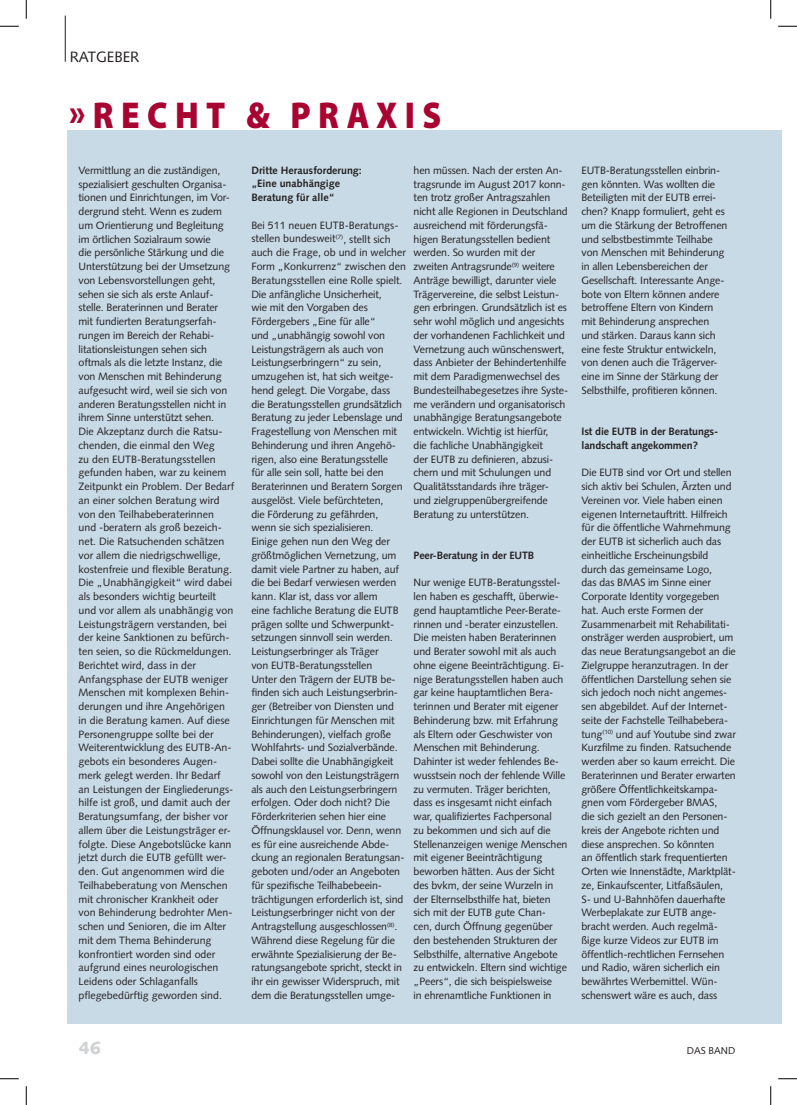
<style>
.page{position:relative;width:797px;height:1105px;background:#fff}
.page>*{position:absolute;margin:0;border:0;box-sizing:border-box;transform-origin:0 0}
.t1{font:900 37.5px "Myriad Pro";letter-spacing:.22em;color:#a80331;scale:.9 1}
.t2{font:900 17.5px "Syntax LT Std";color:#d1d2d4}
.t3{font:15px "Syntax LT Std";color:#231f20}
.t4{font:10.62px/13.8px "Syntax LT Std";letter-spacing:-.01em;color:#231f20}
.t5{font:700 10.62px/13.8px "Syntax LT Std";letter-spacing:-.01em;color:#231f20}
.t6{font:10px "Syntax LT Std";color:#231f20}
</style>
<div class="page">
<hr style="left:65px;top:16px;width:1px;height:46px;background:#231f20">
<div style="left:67px;top:131px;width:714px;height:893px;background:#c8dae6"></div>
<svg style="left:0;top:25px;width:19px;height:2px"></svg>
<svg style="left:778px;top:25px;width:19px;height:2px"></svg>
<svg style="left:0;top:1078px;width:19px;height:1px"></svg>
<svg style="left:778px;top:1078px;width:19px;height:1px"></svg>
<svg style="left:25px;top:0;width:2px;height:19px"></svg>
<svg style="left:25px;top:1086px;width:2px;height:19px"></svg>
<svg style="left:770px;top:0;width:1px;height:19px"></svg>
<svg style="left:770px;top:1086px;width:1px;height:19px"></svg>
<h3 class="t3" style="left:70px;top:48px;width:67px">Ratgeber</h3>
<h1 class="t1" style="left:69px;top:94px;width:415px">»RECHT &amp; PRAXIS</h1>
<p class="t4" style="left:79px;top:163px;width:157px">Vermittlung an die zuständigen, spezialisiert geschulten Organisa&shy;tionen und Einrichtungen, im Vor&shy;dergrund steht. Wenn es zudem um Orientierung und Begleitung im örtlichen Sozialraum sowie<br>die persönliche Stärkung und die<br>Unterstützung bei der Umsetzung von Lebensvorstellungen geht, sehen sie sich als erste Anlauf&shy;stelle. Beraterinnen und Berater mit fundierten Beratungserfah&shy;rungen im Bereich der Rehabi&shy;litationsleistungen sehen sich oftmals als die letzte Instanz, die von Menschen mit Behinderung aufgesucht wird, weil sie sich von anderen Beratungsstellen nicht in ihrem Sinne unterstützt sehen.<br>Die Akzeptanz durch die Ratsu&shy;chenden, die einmal den Weg<br>zu den EUTB-Beratungsstellen gefunden haben, war zu keinem<br>Zeitpunkt ein Problem. Der Bedarf an einer solchen Beratung wird von den Teilhabeberaterinnen und -beratern als groß bezeich&shy;net. Die Ratsuchenden schätzen vor allem die niedrigschwellige, kostenfreie und flexible Beratung.<br>Die „Unabhängigkeit“ wird dabei als besonders wichtig beurteilt und vor allem als unabhängig von<br>Leistungsträgern verstanden, bei der keine Sanktionen zu befürch&shy;ten seien, so die Rückmeldungen.<br>Berichtet wird, dass in der<br>Anfangsphase der EUTB weniger<br>Menschen mit komplexen Behin&shy;derungen und ihre Angehörigen in die Beratung kamen. Auf diese<br>Personengruppe sollte bei der<br>Weiterentwicklung des EUTB-An&shy;gebots ein besonderes Augen&shy;merk gelegt werden. Ihr Bedarf an Leistungen der Eingliederungs&shy;hilfe ist groß, und damit auch der<br>Beratungsumfang, der bisher vor allem über die Leistungsträger er&shy;folgte. Diese Angebotslücke kann jetzt durch die EUTB gefüllt wer&shy;den. Gut angenommen wird die<br>Teilhabeberatung von Menschen mit chronischer Krankheit oder von Behinderung bedrohter Men&shy;schen und Senioren, die im Alter mit dem Thema Behinderung konfrontiert worden sind oder aufgrund eines neurologischen<br>Leidens oder Schlaganfalls pflegebedürftig geworden sind.</p>
<p class="t5" style="left:251px;top:163px;width:112px">Dritte Herausforderung: „Eine unabhängige<br>Beratung für alle“</p>
<p class="t4" style="left:413px;top:163px;width:156px">hen müssen. Nach der ersten An&shy;tragsrunde im August 2017 konn&shy;ten trotz großer Antragszahlen nicht alle Regionen in Deutschland ausreichend mit förderungsfä&shy;higen Beratungsstellen bedient werden. So wurden mit der zweiten Antragsrunde<sup>(9)</sup> weitere<br>Anträge bewilligt, darunter viele<br>Trägervereine, die selbst Leistun&shy;gen erbringen. Grundsätzlich ist es sehr wohl möglich und angesichts der vorhandenen Fachlichkeit und<br>Vernetzung auch wünschenswert, dass Anbieter der Behindertenhilfe mit dem Paradigmenwechsel des<br>Bundesteilhabegesetzes ihre Syste&shy;me verändern und organisatorisch unabhängige Beratungsangebote entwickeln. Wichtig ist hierfür,<br>die fachliche Unabhängigkeit<br>der EUTB zu definieren, abzusi&shy;chern und mit Schulungen und<br>Qualitätsstandards ihre träger&shy;und zielgruppenübergreifende<br>Beratung zu unterstützen.</p>
<p class="t5" style="left:413px;top:548px;width:122px">Peer-Beratung in der EUTB</p>
<p class="t4" style="left:413px;top:576px;width:155px">Nur wenige EUTB-Beratungsstel&shy;len haben es geschafft, überwie&shy;gend hauptamtliche Peer-Berate&shy;rinnen und -berater einzustellen.<br>Die meisten haben Beraterinnen und Berater sowohl mit als auch ohne eigene Beeinträchtigung. Ei&shy;nige Beratungsstellen haben auch gar keine hauptamtlichen Bera&shy;terinnen und Berater mit eigener<br>Behinderung bzw. mit Erfahrung als Eltern oder Geschwister von<br>Menschen mit Behinderung.<br>Dahinter ist weder fehlendes Be&shy;wusstsein noch der fehlende Wille zu vermuten. Träger berichten, dass es insgesamt nicht einfach war, qualifiziertes Fachpersonal<br>zu bekommen und sich auf die<br>Stellenanzeigen wenige Menschen mit eigener Beeinträchtigung beworben hätten. Aus der Sicht des bvkm, der seine Wurzeln in der Elternselbsthilfe hat, bieten sich mit der EUTB gute Chan-<br>cen, durch Öffnung gegenüber den bestehenden Strukturen der<br>Selbsthilfe, alternative Angebote zu entwickeln. Eltern sind wichtige „Peers“, die sich beispielsweise<br>in ehrenamtliche Funktionen in</p>
<p class="t4" style="left:251px;top:218px;width:156px">Bei 511 neuen EUTB-Beratungs&shy;stellen bundesweit<sup>(7)</sup>, stellt sich auch die Frage, ob und in welcher<br>Form „Konkurrenz“ zwischen den<br>Beratungsstellen eine Rolle spielt.<br>Die anfängliche Unsicherheit,<br>wie mit den Vorgaben des<br>Fördergebers „Eine für alle“<br>und „unabhängig sowohl von<br>Leistungsträgern als auch von<br>Leistungserbringern“ zu sein, umzugehen ist, hat sich weitge&shy;hend gelegt. Die Vorgabe, dass die Beratungsstellen grundsätzlich<br>Beratung zu jeder Lebenslage und<br>Fragestellung von Menschen mit<br>Behinderung und ihren Angehö&shy;rigen, also eine Beratungsstelle<br>für alle sein soll, hatte bei den<br>Beraterinnen und Beratern Sorgen ausgelöst. Viele befürchteten,<br>die Förderung zu gefährden, wenn sie sich spezialisieren.<br>Einige gehen nun den Weg der größtmöglichen Vernetzung, um damit viele Partner zu haben, auf die bei Bedarf verwiesen werden kann. Klar ist, dass vor allem<br>eine fachliche Beratung die EUTB prägen sollte und Schwerpunkt&shy;setzungen sinnvoll sein werden.<br>Leistungserbringer als Träger<br>von EUTB-Beratungsstellen<br>Unter den Trägern der EUTB be&shy;finden sich auch Leistungserbrin&shy;ger (Betreiber von Diensten und<br>Einrichtungen für Menschen mit<br>Behinderungen), vielfach große<br>Wohlfahrts- und Sozialverbände.<br>Dabei sollte die Unabhängigkeit sowohl von den Leistungsträgern als auch den Leistungserbringern erfolgen. Oder doch nicht? Die<br>Förderkriterien sehen hier eine<br>Öffnungsklausel vor. Denn, wenn es für eine ausreichende Abde&shy;ckung an regionalen Beratungsan&shy;geboten und/oder an Angeboten für spezifische Teilhabebeein&shy;trächtigungen erforderlich ist, sind<br>Leistungserbringer nicht von der<br>Antragstellung ausgeschlossen<sup>(8)</sup>.<br>Während diese Regelung für die erwähnte Spezialisierung der Be&shy;ratungsangebote spricht, steckt in ihr ein gewisser Widerspruch, mit dem die Beratungsstellen umge-</p>
<p class="t4" style="left:581px;top:163px;width:147px">EUTB-Beratungsstellen einbrin&shy;gen könnten. Was wollten die<br>Beteiligten mit der EUTB errei&shy;chen? Knapp formuliert, geht es um die Stärkung der Betroffenen und selbstbestimmte Teilhabe von Menschen mit Behinderung in allen Lebensbereichen der<br>Gesellschaft. Interessante Ange&shy;bote von Eltern können andere betroffene Eltern von Kindern mit Behinderung ansprechen und stärken. Daraus kann sich eine feste Struktur entwickeln, von denen auch die Trägerver&shy;eine im Sinne der Stärkung der<br>Selbsthilfe, profitieren können.</p>
<p class="t5" style="left:581px;top:425px;width:138px">Ist die EUTB in der Beratungs&shy;landschaft angekommen?</p>
<p class="t4" style="left:581px;top:466px;width:156px">Die EUTB sind vor Ort und stellen sich aktiv bei Schulen, Ärzten und<br>Vereinen vor. Viele haben einen eigenen Internetauftritt. Hilfreich für die öffentliche Wahrnehmung der EUTB ist sicherlich auch das einheitliche Erscheinungsbild durch das gemeinsame Logo,<br>das das BMAS im Sinne einer<br>Corporate Identity vorgegeben hat. Auch erste Formen der<br>Zusammenarbeit mit Rehabilitati&shy;onsträger werden ausprobiert, um das neue Beratungsangebot an die<br>Zielgruppe heranzutragen. In der öffentlichen Darstellung sehen sie sich jedoch noch nicht angemes&shy;sen abgebildet. Auf der Internet&shy;seite der Fachstelle Teilhabebera&shy;tung<sup>(10)</sup> und auf Youtube sind zwar<br>Kurzfilme zu finden. Ratsuchende werden aber so kaum erreicht. Die<br>Beraterinnen und Berater erwarten größere Öffentlichkeitskampa&shy;gnen vom Fördergeber BMAS,<br>die sich gezielt an den Personen&shy;kreis der Angebote richten und diese ansprechen. So könnten<br>an öffentlich stark frequentierten<br>Orten wie Innenstädte, Marktplät&shy;ze, Einkaufscenter, Litfaßsäulen,<br>S- und U-Bahnhöfen dauerhafte<br>Werbeplakate zur EUTB ange&shy;bracht werden. Auch regelmä&shy;ßige kurze Videos zur EUTB im öffentlich-rechtlichen Fernsehen und Radio, wären sicherlich ein bewährtes Werbemittel. Wün&shy;schenswert wäre es auch, dass</p>
<h2 class="t2" style="left:79px;top:1037px;width:24px">46</h2>
<p class="t6" style="left:687px;top:1044px;width:48px">Das Band</p>
</div>
